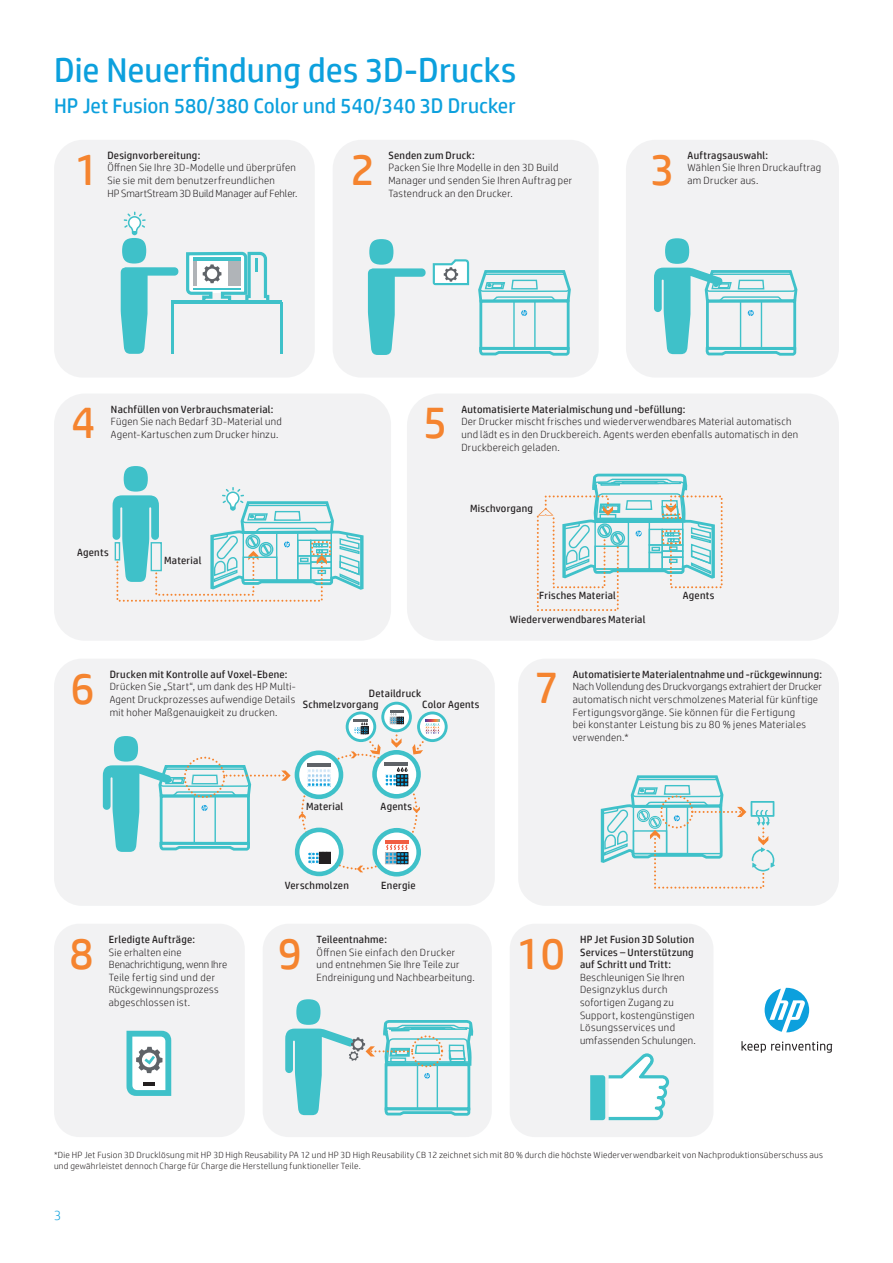
<style>
.page{position:relative;width:893px;height:1263px;background:#fff}
.page>*{position:absolute;margin:0;border:0;box-sizing:border-box;transform-origin:0 0}
.t1{font:45px "HP Simplified";color:#f5842f}
.Subhead_23_-_blue{font:34.5px "HP Simplified";color:#0ca0dd}
.Subhead_14_Blue_Regu{font:21px "HP Simplified";color:#0ca0dd}
.t2{font:300 13.5px "HP Simplified";color:#0ca0dd}
.Table_Text_7{font:300 10.5px/12.6px "HP Simplified";letter-spacing:.025em;color:#231f20}
.Table_Text_7-2{font:10.5px/12.6px "HP Simplified";letter-spacing:.025em;color:#231f20;text-align:justify}
.Table_Text_7_centere{font:10.5px "HP Simplified";letter-spacing:.025em;color:#231f20}
.Body_text_-_6{font:300 9px/10.8px "HP Simplified";letter-spacing:.03em;color:#231f20}
</style>
<div class="page">
<div style="left:407px;top:393px;width:432px;height:248px;background:#f2f2f3;border-radius:32px"></div>
<div style="left:54px;top:393px;width:337px;height:248px;background:#f2f2f3;border-radius:31px"></div>
<div style="left:333px;top:140px;width:266px;height:238px;background:#f2f2f3;border-radius:29px"></div>
<div style="left:626px;top:140px;width:213px;height:238px;background:#f2f2f3;border-radius:29px"></div>
<div style="left:54px;top:140px;width:261px;height:238px;background:#f2f2f3;border-radius:29px"></div>
<div style="left:54px;top:659px;width:441px;height:247px;background:#f2f2f3;border-radius:28px"></div>
<div style="left:518px;top:659px;width:321px;height:247px;background:#f2f2f3;border-radius:27px"></div>
<div style="left:54px;top:924px;width:191px;height:213px;background:#f2f2f3;border-radius:25px"></div>
<div style="left:263px;top:924px;width:229px;height:213px;background:#f2f2f3;border-radius:26px"></div>
<div style="left:510px;top:924px;width:203px;height:213px;background:#f2f2f3;border-radius:25px"></div>
<svg style="left:433px;top:259px;width:36px;height:26px"></svg>
<svg style="left:126px;top:1031px;width:45px;height:65px"></svg>
<div style="left:124px;top:466px;width:24px;height:26px;background:#3fc1c9;border-radius:50%"></div>
<svg style="left:590px;top:1053px;width:79px;height:67px"></svg>
<div style="left:122px;top:238px;width:24px;height:26px;background:#3fc1c9;border-radius:50%"></div>
<div style="left:369px;top:239px;width:24px;height:26px;background:#3fc1c9;border-radius:50%"></div>
<svg style="left:368px;top:268px;width:58px;height:87px"></svg>
<svg style="left:124px;top:212px;width:22px;height:23px"></svg>
<div style="left:479px;top:300px;width:91px;height:50px;border:3px solid #3fc1c9"></div>
<div style="left:513px;top:300px;width:23px;height:49px;border:1px solid #3fc1c9"></div>
<svg style="left:478px;top:270px;width:93px;height:34px"></svg>
<svg style="left:521px;top:310px;width:6px;height:6px"></svg>
<svg style="left:479px;top:345px;width:91px;height:11px"></svg>
<div style="left:665px;top:238px;width:24px;height:26px;background:#3fc1c9;border-radius:50%"></div>
<div style="left:296px;top:999px;width:24px;height:26px;background:#3fc1c9;border-radius:50%"></div>
<svg style="left:654px;top:268px;width:144px;height:88px"></svg>
<svg style="left:103px;top:702px;width:345px;height:174px"></svg>
<svg style="left:121px;top:250px;width:149px;height:104px"></svg>
<hr style="left:280px;top:302px;width:2px;height:52px;background:#3fc1c9">
<hr style="left:171px;top:302px;width:2px;height:52px;background:#3fc1c9">
<hr style="left:171px;top:300px;width:111px;height:4px;background:#3fc1c9">
<svg style="left:536px;top:473px;width:187px;height:138px"></svg>
<div style="left:662px;top:513px;width:19px;height:6px;border:2px dashed #f5842f"></div>
<div style="left:662px;top:530px;width:19px;height:14px;border:2px dashed #f5842f"></div>
<svg style="left:113px;top:487px;width:251px;height:115px"></svg>
<svg style="left:600px;top:775px;width:175px;height:114px"></svg>
<div style="left:311px;top:541px;width:20px;height:14px;border:2px dashed #f5842f"></div>
<svg style="left:285px;top:1016px;width:189px;height:100px"></svg>
<svg style="left:765px;top:988px;width:44px;height:44px"></svg>
<svg style="left:741px;top:1041px;width:91px;height:12px"></svg>
<p class="Subhead_23_-_blue" style="left:54px;top:48px;width:464px">Die Neuerfindung des 3D-Drucks</p>
<p class="Subhead_14_Blue_Regu" style="left:54px;top:92px;width:463px">HP Jet Fusion 580/380 Color und 540/340 3D Drucker</p>
<p class="Table_Text_7-2" style="left:107px;top:149px;width:94px">Designvorbereitung:</p>
<p class="Table_Text_7" style="left:107px;top:161px;width:192px">Öffnen Sie Ihre 3D-Modelle und überprüfen<br>Sie sie mit dem benutzerfreundlichen<br>HP SmartStream 3D Build Manager auf Fehler.</p>
<p class="Table_Text_7-2" style="left:388px;top:149px;width:88px">Senden zum Druck:</p>
<p class="Table_Text_7" style="left:388px;top:161px;width:185px">Packen Sie Ihre Modelle in den 3D Build<br>Manager und senden Sie Ihren Auftrag per<br>Tastendruck an den Drucker.</p>
<p class="t1" style="left:75px;top:140px;width:26px">1</p>
<p class="t1" style="left:350px;top:140px;width:26px">2</p>
<p class="t1" style="left:650px;top:140px;width:26px">3</p>
<p class="Table_Text_7-2" style="left:688px;top:149px;width:82px">Auftragsauswahl:</p>
<p class="Table_Text_7" style="left:688px;top:161px;width:135px">Wählen Sie Ihren Druckauftrag am Drucker aus.</p>
<p class="Table_Text_7-2" style="left:111px;top:403px;width:164px">Nachfüllen von Verbrauchsmaterial:</p>
<p class="Table_Text_7" style="left:111px;top:415px;width:172px">Fügen Sie nach Bedarf 3D-Material und<br>Agent-Kartuschen zum Drucker hinzu.</p>
<p class="t1" style="left:71px;top:393px;width:26px">4</p>
<p class="t1" style="left:423px;top:393px;width:26px">5</p>
<p class="Table_Text_7-2" style="left:461px;top:403px;width:226px">Automatisierte Materialmischung und -befüllung:</p>
<p class="Table_Text_7" style="left:461px;top:415px;width:338px">Der Drucker mischt frisches und wiederverwendbares Material automatisch und lädt es in den Druckbereich. Agents werden ebenfalls automatisch in den<br>Druckbereich geladen.</p>
<p class="Table_Text_7-2" style="left:77px;top:546px;width:33px">Agents</p>
<p class="Table_Text_7-2" style="left:164px;top:554px;width:39px">Material</p>
<p class="Table_Text_7_centere" style="left:470px;top:502px;width:65px">Mischvorgang</p>
<p class="Table_Text_7_centere" style="left:539px;top:589px;width:78px">Frisches Material</p>
<p class="Table_Text_7_centere" style="left:510px;top:612px;width:137px">Wiederverwendbares Material</p>
<p class="Table_Text_7_centere" style="left:683px;top:589px;width:33px">Agents</p>
<p class="t1" style="left:70px;top:659px;width:26px">6</p>
<p class="Table_Text_7-2" style="left:110px;top:668px;width:179px">Drucken mit Kontrolle auf Voxel-Ebene:</p>
<p class="Table_Text_7" style="left:110px;top:680px;width:188px;text-align:justify">Drücken Sie „Start“, um dank des HP Multi-Agent Druckprozesses aufwendige Details mit hoher Maßgenauigkeit zu drucken.</p>
<p class="Table_Text_7_centere" style="left:369px;top:686px;width:54px">Detaildruck</p>
<p class="Table_Text_7_centere" style="left:303px;top:697px;width:77px">Schmelzvorgang</p>
<p class="Table_Text_7_centere" style="left:422px;top:697px;width:59px">Color Agents</p>
<p class="Table_Text_7_centere" style="left:306px;top:800px;width:39px">Material</p>
<p class="Table_Text_7_centere" style="left:381px;top:800px;width:33px">Agents</p>
<p class="Table_Text_7_centere" style="left:285px;top:878px;width:66px">Verschmolzen</p>
<p class="Table_Text_7_centere" style="left:381px;top:878px;width:36px">Energie</p>
<p class="t1" style="left:535px;top:658px;width:26px">7</p>
<p class="Table_Text_7-2" style="left:573px;top:668px;width:251px">Automatisierte Materialentnahme und -rückgewinnung:</p>
<p class="Table_Text_7" style="left:573px;top:680px;width:251px">Nach Vollendung des Druckvorgangs extrahiert der Drucker automatisch nicht verschmolzenes Material für künftige Fertigungsvorgänge. Sie können für die Fertigung<br>bei konstanter Leistung bis zu 80 % jenes Materiales verwenden.*</p>
<p class="Table_Text_7-2" style="left:109px;top:933px;width:88px">Erledigte Aufträge:</p>
<p class="Table_Text_7" style="left:109px;top:945px;width:120px">Sie erhalten eine<br>Benachrichtigung, wenn Ihre<br>Teile fertig sind und der<br>Rückgewinnungsprozess abgeschlossen ist.</p>
<p class="Table_Text_7-2" style="left:317px;top:933px;width:72px">Teileentnahme:</p>
<p class="Table_Text_7" style="left:317px;top:945px;width:160px">Öffnen Sie einfach den Drucker<br>und entnehmen Sie Ihre Teile zur<br>Endreinigung und Nachbearbeitung.</p>
<p class="Table_Text_7-2" style="left:580px;top:933px;width:116px">HP Jet Fusion 3D Solution Services – Unterstützung auf Schritt und Tritt:</p>
<p class="t1" style="left:69px;top:924px;width:26px">8</p>
<p class="t1" style="left:278px;top:923px;width:26px">9</p>
<p class="t1" style="left:517px;top:924px;width:50px">10</p>
<p class="Table_Text_7" style="left:580px;top:970px;width:117px">Beschleunigen Sie Ihren<br>Designzyklus durch sofortigen Zugang zu<br>Support, kostengünstigen<br>Lösungsservices und umfassenden Schulungen.</p>
<p class="Body_text_-_6" style="left:54px;top:1149px;width:770px">*Die HP Jet Fusion 3D Drucklösung mit HP 3D High Reusability PA 12 und HP 3D High Reusability CB 12 zeichnet sich mit 80 % durch die höchste Wiederverwendbarkeit von Nachproduktionsüberschuss aus und gewährleistet dennoch Charge für Charge die Herstellung funktioneller Teile.</p>
<p class="t2" style="left:54px;top:1206px;width:9px">3</p>
</div>
